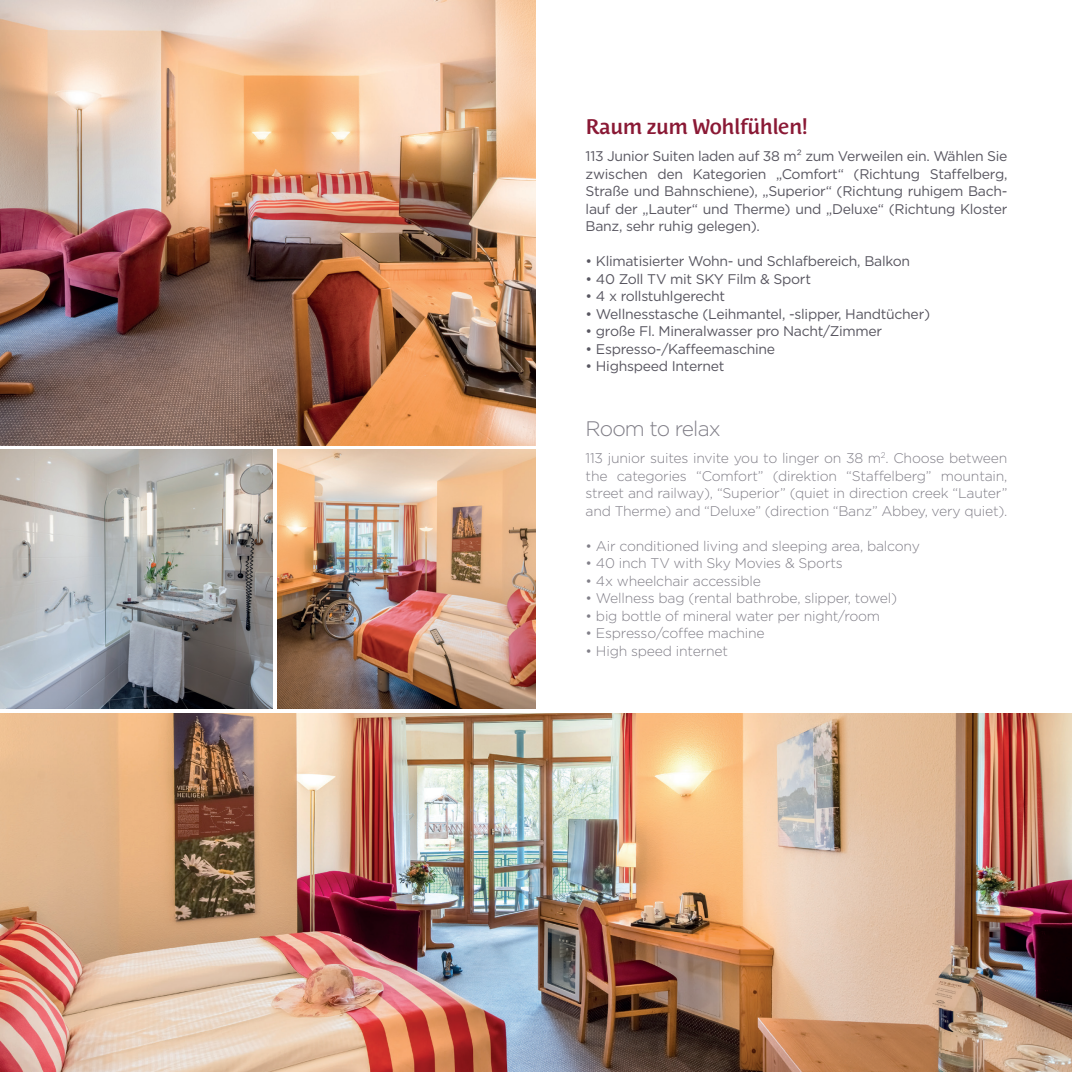
<style>
.page{position:relative;width:1072px;height:1072px;background:#fff}
.page>*{position:absolute;margin:0;border:0;box-sizing:border-box;transform-origin:0 0}
.t1{font:600 21px "Costa Std";letter-spacing:-.02em;color:#8a1935}
.t2{font:300 21px "Gotham";letter-spacing:-.04em;color:#817f88}
.t3{font:14px/17.5px "Gotham";letter-spacing:-.02em;color:#585660;text-align:justify}
.t4{font:300 14px/17.5px "Gotham";letter-spacing:-.015em;color:#817f88;text-align:justify}
</style>
<div class="page">
<img style="left:0;top:0;width:536px;height:445px">
<img style="left:0;top:450px;width:273px;height:258px">
<img style="left:278px;top:450px;width:258px;height:258px">
<img style="left:0;top:713px;width:1071px;height:358px">
<h1 class="t1" style="left:585px;top:114px;width:224px">Raum zum Wohlfühlen!</h1>
<p class="t3" style="left:585px;top:147px;width:423px">113 Junior Suiten laden auf 38 m² zum Verweilen ein. Wählen Sie zwischen den Kategorien „Comfort“ (Richtung Staffelberg, Straße und Bahnschiene), „Superior“ (Richtung ruhigem Bach&shy;lauf der „Lauter“ und Therme) und „Deluxe“ (Richtung Kloster Banz, sehr ruhig gelegen).</p>
<p class="t3" style="left:585px;top:252px;width:326px">• Klimatisierter Wohn- und Schlafbereich, Balkon</p>
<p class="t3" style="left:585px;top:270px;width:227px">• 40 Zoll TV mit SKY Film &amp; Sport</p>
<p class="t3" style="left:585px;top:287px;width:141px">• 4 x rollstuhlgerecht</p>
<p class="t3" style="left:585px;top:305px;width:346px">• Wellnesstasche (Leihmantel, -slipper, Handtücher)</p>
<p class="t3" style="left:585px;top:322px;width:298px">• große Fl. Mineralwasser pro Nacht/Zimmer</p>
<p class="t3" style="left:585px;top:340px;width:191px">• Espresso-/Kaffeemaschine</p>
<p class="t3" style="left:585px;top:357px;width:140px">• Highspeed Internet</p>
<h1 class="t2" style="left:585px;top:415px;width:137px">Room to relax</h1>
<p class="t4" style="left:585px;top:449px;width:423px">113 junior suites invite you to linger on 38 m<sup>2</sup>. Choose between the categories “Comfort” (direktion “Staffelberg” mountain, street and railway), “Superior” (quiet in direction creek “Lauter” and Therme) and “Deluxe” (direction “Banz” Abbey, very quiet).</p>
<p class="t4" style="left:585px;top:536px;width:336px">• Air conditioned living and sleeping area, balcony</p>
<p class="t4" style="left:585px;top:554px;width:259px">• 40 inch TV with Sky Movies &amp; Sports</p>
<p class="t4" style="left:585px;top:571px;width:177px">• 4x wheelchair accessible</p>
<p class="t4" style="left:585px;top:589px;width:313px">• Wellness bag (rental bathrobe, slipper, towel)</p>
<p class="t4" style="left:585px;top:606px;width:296px">• big bottle of mineral water per night/room</p>
<p class="t4" style="left:585px;top:624px;width:180px">• Espresso/coffee machine</p>
<p class="t4" style="left:585px;top:641px;width:144px">• High speed internet</p>
</div>
